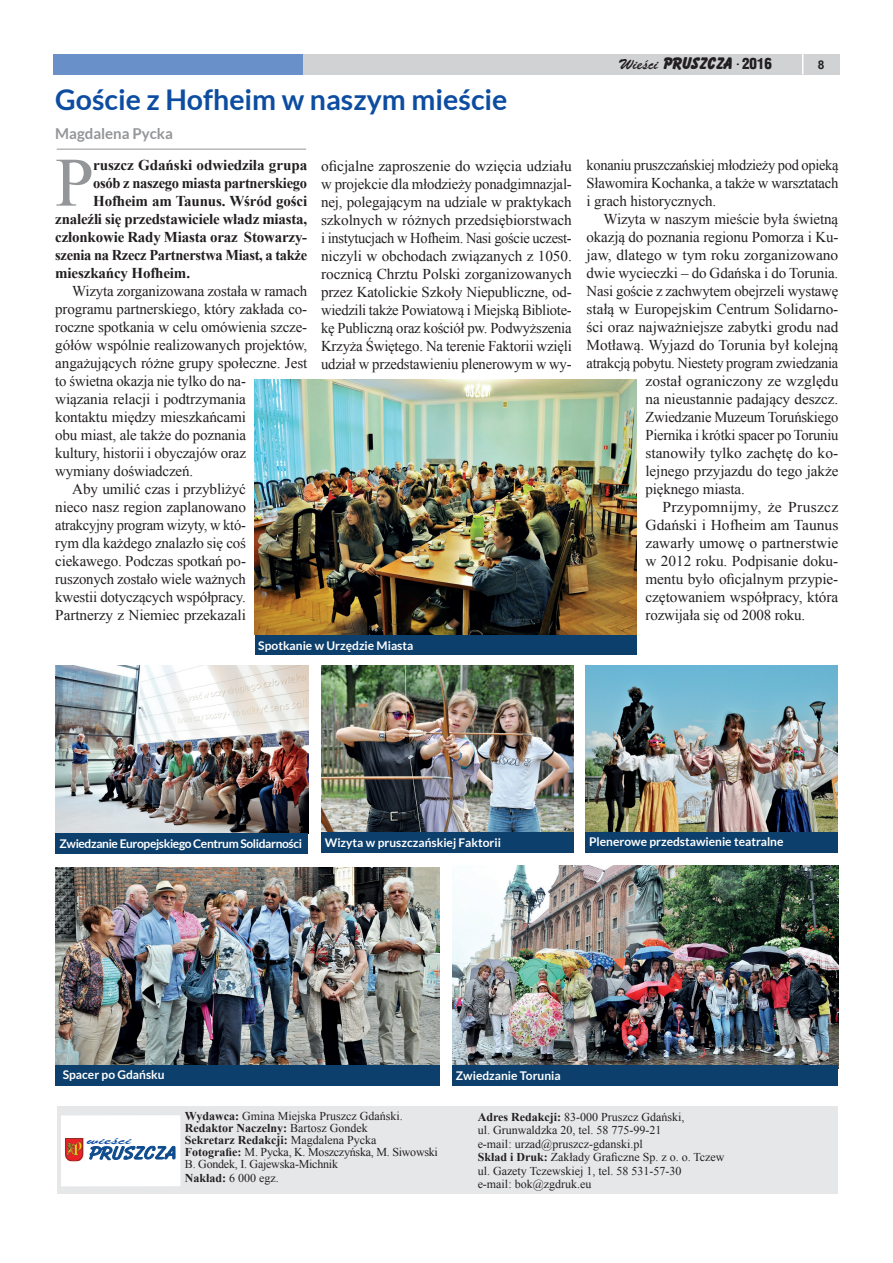
<style>
.page{position:relative;width:893px;height:1263px;background:#fff}
.page>*{position:absolute;margin:0;border:0;box-sizing:border-box;transform-origin:0 0}
.t1{font:69.3px "Times New Roman";color:#939598}
.t2{font:700 28.5px "Lato";color:#0d4da1}
.t3{font:15px/18px "Times New Roman";letter-spacing:-.01em;color:#231f20;text-align:justify}
.t4{font:700 15px "Times New Roman";letter-spacing:-.01em;color:#231f20}
.t5{font:15px/18px "Times New Roman";letter-spacing:-.01em;color:#231f20;text-align:justify;scale:.96 1}
.t6{font:15px "Times New Roman";letter-spacing:-.01em;color:#231f20;scale:1.04 1}
.t7{font:700 15px "Times New Roman";letter-spacing:-.01em;color:#231f20;scale:.96 1}
.t8{font:15px "Times New Roman";letter-spacing:.015em;color:#231f20;scale:1.04 1}
.t9{font:700 15px "Bassoon";color:#231f20}
.t10{font:700 15px "Lato";color:#939598}
.t11{font:12px/13.5px "Times New Roman";color:#231f20}
.t12{font:12px/12px "Times New Roman";letter-spacing:-.02em;color:#231f20}
.t13{font:700 12px "Lato";color:#fff}
.t14{font:700 12px "Lato";letter-spacing:-.03em;color:#fff}
.t15{font:700 12px "Arial";color:#231f20}
.t16{font:10.05px "Brush Scr DEE";color:#0d4da1;scale:1.89 1}
.s1{font-family:"Brush Scr DEE";font-weight:400}
.s2{font-family:"Switzerland Cond";font-weight:900}
.s3{font-weight:700}
</style>
<div class="page">
<div style="left:53px;top:54px;width:251px;height:20px;background:#6a90c9"></div>
<div style="left:304px;top:54px;width:536px;height:20px;background:#d1d2d4"></div>
<svg style="left:802px;top:54px;width:1px;height:20px"></svg>
<img style="left:585px;top:665px;width:253px;height:168px">
<div style="left:585px;top:833px;width:253px;height:20px;background:#0c3f6c"></div>
<img style="left:322px;top:665px;width:252px;height:167px">
<div style="left:57px;top:1107px;width:781px;height:87px;background:#e6e7e9"></div>
<div style="left:62px;top:1117px;width:117px;height:68px;background:#fff"></div>
<div style="left:61px;top:1115px;width:119px;height:71px;border:3px solid #fff"></div>
<img style="left:65px;top:1138px;width:19px;height:23px">
<svg style="left:89px;top:1145px;width:87px;height:15px"></svg>
<hr style="left:57px;top:149px;width:249px;height:1px;background:#939598">
<div style="left:255px;top:635px;width:382px;height:20px;background:#0c3f6c"></div>
<img style="left:254px;top:380px;width:383px;height:255px">
<img style="left:56px;top:665px;width:252px;height:168px">
<img style="left:55px;top:867px;width:385px;height:198px">
<div style="left:55px;top:833px;width:253px;height:21px;background:#0c3f6c"></div>
<div style="left:55px;top:1065px;width:385px;height:20px;background:#0c3f6c"></div>
<div style="left:322px;top:832px;width:252px;height:21px;background:#0c3f6c"></div>
<img style="left:452px;top:865px;width:386px;height:200px">
<div style="left:452px;top:1065px;width:386px;height:20px;background:#0c3f6c"></div>
<p class="t9" style="left:619px;top:53px;width:154px"><span class="s1">Wieœci</span> PRUSZCZA <sup>.</sup><span class="s2">2016</span></p>
<p class="t15" style="left:818px;top:57px;width:8px">8</p>
<h2 class="t2" style="left:55px;top:84px;width:454px">Goście z Hofheim w naszym mieście</h2>
<p class="t10" style="left:55px;top:125px;width:119px">Magdalena Pycka</p>
<h1 class="t1" style="left:55px;top:136px;width:40px">P</h1>
<p class="t4" style="left:93px;top:154px;width:216px">ruszcz Gdański odwiedziła grupa</p>
<p class="t3" style="left:321px;top:157px;width:252px">oficjalne zaproszenie do wzięcia udziału w projekcie dla młodzieży ponadgimnazjal&shy;nej, polegającym na udziale w praktykach szkolnych w różnych przedsiębiorstwach i instytucjach w Hofheim. Nasi goście uczest&shy;niczyli w obchodach związanych z 1050. rocznicą Chrztu Polski zorganizowanych przez Katolickie Szkoły Niepubliczne, od&shy;wiedzili także Powiatową i Miejską Bibliote&shy;kę Publiczną oraz kościół pw. Podwyższenia Krzyża Świętego. Na terenie Faktorii wzięli udział w przedstawieniu plenerowym w wy-</p>
<p class="t5" style="left:587px;top:156px;width:264px">konaniu pruszczańskiej młodzieży pod opieką Sławomira Kochanka, a także w warsztatach i grach historycznych.</p>
<p class="t4" style="left:93px;top:172px;width:215px">osób z naszego miasta partnerskiego</p>
<p class="t4" style="left:93px;top:190px;width:216px">Hofheim am Taunus. Wśród gości</p>
<p class="t4" style="left:55px;top:208px;width:253px">znaleźli się przedstawiciele władz miasta,</p>
<p class="t4" style="left:55px;top:226px;width:253px">członkowie Rady Miasta oraz Stowarzy-</p>
<p class="t7" style="left:55px;top:244px;width:264px">szenia na Rzecz Partnerstwa Miast, a także</p>
<p class="t4" style="left:55px;top:262px;width:136px">mieszkańcy Hofheim.</p>
<p class="t3" style="left:72px;top:281px;width:236px">Wizyta zorganizowana została w ramach</p>
<p class="t3" style="left:55px;top:299px;width:253px">programu partnerskiego, który zakłada co-</p>
<p class="t3" style="left:55px;top:317px;width:253px">roczne spotkania w celu omówienia szcze-</p>
<p class="t3" style="left:55px;top:335px;width:254px">gółów wspólnie realizowanych projektów,</p>
<p class="t3" style="left:55px;top:353px;width:254px">angażujących różne grupy społeczne. Jest</p>
<p class="t3" style="left:55px;top:371px;width:192px">to świetna okazja nie tylko do na-</p>
<p class="t3" style="left:55px;top:389px;width:192px">wiązania relacji i podtrzymania</p>
<p class="t3" style="left:55px;top:407px;width:192px">kontaktu między mieszkańcami</p>
<p class="t3" style="left:55px;top:425px;width:192px">obu miast, ale także do poznania</p>
<p class="t3" style="left:55px;top:443px;width:192px">kultury, historii i obyczajów oraz</p>
<p class="t3" style="left:55px;top:461px;width:139px">wymiany doświadczeń.</p>
<p class="t3" style="left:72px;top:479px;width:175px">Aby umilić czas i przybliżyć</p>
<p class="t3" style="left:55px;top:497px;width:192px">nieco nasz region zaplanowano</p>
<p class="t3" style="left:55px;top:515px;width:192px">atrakcyjny program wizyty, w któ-</p>
<p class="t3" style="left:55px;top:533px;width:192px">rym dla każdego znalazło się coś</p>
<p class="t3" style="left:55px;top:551px;width:192px">ciekawego. Podczas spotkań po-</p>
<p class="t3" style="left:55px;top:569px;width:192px">ruszonych zostało wiele ważnych</p>
<p class="t3" style="left:55px;top:587px;width:192px">kwestii dotyczących współpracy.</p>
<p class="t3" style="left:55px;top:605px;width:192px">Partnerzy z Niemiec przekazali</p>
<p class="t13" style="left:258px;top:638px;width:157px">Spotkanie w Urzędzie Miasta</p>
<p class="t3" style="left:604px;top:210px;width:236px">Wizyta w naszym mieście była świetną</p>
<p class="t3" style="left:587px;top:228px;width:253px">okazją do poznania regionu Pomorza i Ku-</p>
<p class="t6" style="left:587px;top:245px;width:244px">jaw, dlatego w tym roku zorganizowano</p>
<p class="t3" style="left:587px;top:264px;width:253px">dwie wycieczki – do Gdańska i do Torunia.</p>
<p class="t3" style="left:587px;top:282px;width:253px">Nasi goście z zachwytem obejrzeli wystawę</p>
<p class="t3" style="left:587px;top:300px;width:253px">stałą w Europejskim Centrum Solidarno-</p>
<p class="t3" style="left:587px;top:318px;width:253px">ści oraz najważniejsze zabytki grodu nad</p>
<p class="t3" style="left:587px;top:336px;width:253px">Motławą. Wyjazd do Torunia był kolejną</p>
<p class="t5" style="left:587px;top:354px;width:264px">atrakcją pobytu. Niestety program zwiedzania</p>
<p class="t6" style="left:645px;top:371px;width:187px">został ograniczony ze względu</p>
<p class="t3" style="left:645px;top:390px;width:194px">na nieustannie padający deszcz.</p>
<p class="t3" style="left:645px;top:408px;width:194px">Zwiedzanie Muzeum Toruńskiego</p>
<p class="t3" style="left:645px;top:426px;width:194px">Piernika i krótki spacer po Toruniu</p>
<p class="t3" style="left:645px;top:444px;width:194px">stanowiły tylko zachętę do ko-</p>
<p class="t3" style="left:645px;top:462px;width:194px">lejnego przyjazdu do tego jakże</p>
<p class="t3" style="left:645px;top:480px;width:101px">pięknego miasta.</p>
<p class="t8" style="left:662px;top:497px;width:171px">Przypomnijmy, że Pruszcz</p>
<p class="t6" style="left:645px;top:515px;width:187px">Gdański i Hofheim am Taunus</p>
<p class="t6" style="left:645px;top:533px;width:187px">zawarły umowę o partnerstwie</p>
<p class="t3" style="left:645px;top:552px;width:194px">w 2012 roku. Podpisanie doku-</p>
<p class="t3" style="left:645px;top:570px;width:194px">mentu było oficjalnym przypie-</p>
<p class="t3" style="left:645px;top:588px;width:194px">czętowaniem współpracy, która</p>
<p class="t3" style="left:645px;top:606px;width:161px">rozwijała się od 2008 roku.</p>
<p class="t14" style="left:60px;top:837px;width:244px">Zwiedzanie Europejskiego Centrum Solidarności</p>
<p class="t13" style="left:325px;top:836px;width:178px">Wizyta w pruszczańskiej Faktorii</p>
<p class="t13" style="left:589px;top:835px;width:196px">Plenerowe przedstawienie teatralne</p>
<p class="t13" style="left:63px;top:1068px;width:104px">Spacer po Gdańsku</p>
<p class="t13" style="left:456px;top:1068px;width:106px">Zwiedzanie Torunia</p>
<p class="t16" style="left:87px;top:1134px;width:25px">wieœci</p>
<p class="t12" style="left:185px;top:1110px;width:254px"><span class="s3">Wydawca:</span> Gmina Miejska Pruszcz Gdański.<br><span class="s3">Redaktor Naczelny:</span> Bartosz Gondek<br><span class="s3">Sekretarz Redakcji:</span> Magdalena Pycka<br><span class="s3">Fotografie:</span> M. Pycka, K. Moszczyńska, M. Siwowski B. Gondek, I. Gajewska-Michnik</p>
<p class="t11" style="left:185px;top:1171px;width:95px"><span class="s3">Nakład:</span> 6 000 egz.</p>
<p class="t11" style="left:478px;top:1109px;width:248px"><span class="s3">Adres Redakcji:</span> 83-000 Pruszcz Gdański,<br>ul. Grunwaldzka 20, tel. 58 775-99-21<br>e-mail: urzad@pruszcz-gdanski.pl<br><span class="s3">Skład i Druk:</span> Zakłady Graficzne Sp. z o. o. Tczew ul. Gazety Tczewskiej 1, tel. 58 531-57-30<br>e-mail: bok@zgdruk.eu</p>
</div>
